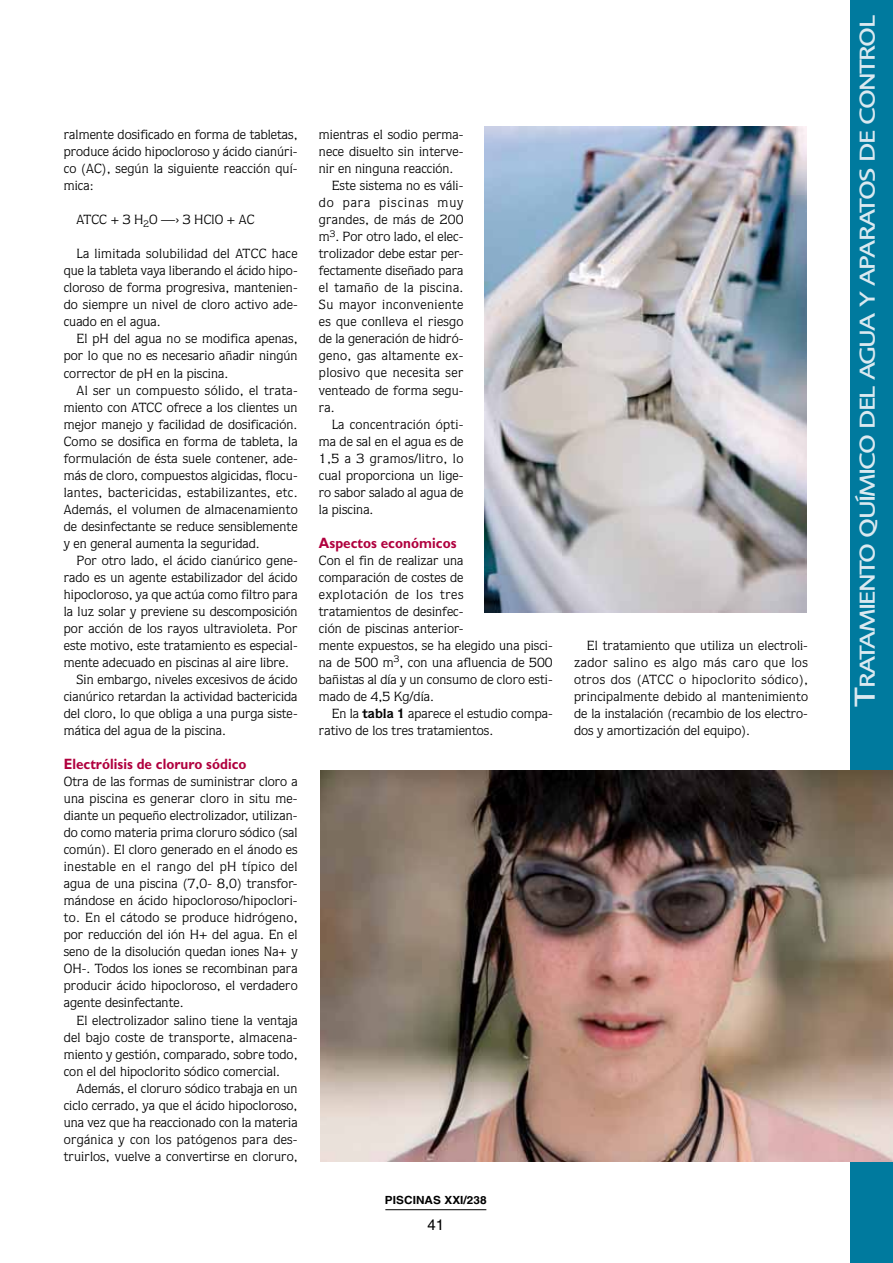
<style>
.page{position:relative;width:893px;height:1263px;background:#fff}
.page>*{position:absolute;margin:0;border:0;box-sizing:border-box;transform-origin:0 0}
.t1{font:500 22.5px "Foundry Sans";letter-spacing:-.06em;color:#dbe9f0;scale:1.2 1}
.t2{font:700 15px "Gill Sans";letter-spacing:.005em;color:#b0003e;scale:.9 1}
.t3{font:15px "Helvetica";color:#000}
.t4{font:13.35px/17px "Quorum";letter-spacing:.005em;color:#000;text-align:justify;scale:1.05 1}
.t5{font:13.35px "Quorum";letter-spacing:.03em;color:#000;scale:1.05 1}
.t6{font:13.35px "Quorum";letter-spacing:.025em;color:#000;scale:1.05 1}
.t7{font:13.35px "Quorum";letter-spacing:.065em;color:#000;scale:1.05 1}
.t8{font:700 11.25px "Helvetica";letter-spacing:.005em;color:#000;scale:1.05 1}
.s1{font-weight:700}
.s2{font-size:30px}
</style>
<div class="page">
<div style="left:851px;top:0;width:42px;height:1263px;background:#007a9e"></div>
<hr style="left:385px;top:1209px;width:101px;height:1px;background:#000">
<img style="left:485px;top:126px;width:321px;height:486px">
<img style="left:320px;top:771px;width:573px;height:390px">
<p class="t4" style="left:64px;top:126px;width:224px">ralmente dosificado en forma de tabletas, produce ácido hipocloroso y ácido cianúri&shy;co (AC), según la siguiente reacción quí&shy;mica:</p>
<p class="t4" style="left:77px;top:211px;width:171px">ATCC + 3 H<sub>2</sub>O —› 3 HClO + AC</p>
<p class="t4" style="left:64px;top:245px;width:224px;text-indent:13px">La limitada solubilidad del ATCC hace que la tableta vaya liberando el ácido hipo&shy;cloroso de forma progresiva, mantenien&shy;do siempre un nivel de cloro activo ade&shy;cuado en el agua.</p>
<p class="t4" style="left:64px;top:330px;width:224px;text-indent:13px">El pH del agua no se modifica apenas, por lo que no es necesario añadir ningún corrector de pH en la piscina.</p>
<p class="t4" style="left:64px;top:381px;width:224px;text-indent:13px">Al ser un compuesto sólido, el trata&shy;miento con ATCC ofrece a los clientes un mejor manejo y facilidad de dosificación.<br>Como se dosifica en forma de tableta, la formulación de ésta suele contener, ade&shy;más de cloro, compuestos algicidas, flocu&shy;lantes, bactericidas, estabilizantes, etc.<br>Además, el volumen de almacenamiento de desinfectante se reduce sensiblemente y en general aumenta la seguridad.</p>
<p class="t4" style="left:77px;top:552px;width:212px">Por otro lado, el ácido cianúrico gene-</p>
<p class="t4" style="left:64px;top:569px;width:224px">rado es un agente estabilizador del ácido</p>
<p class="t4" style="left:64px;top:586px;width:224px">hipocloroso, ya que actúa como filtro para</p>
<p class="t4" style="left:64px;top:603px;width:224px">la luz solar y previene su descomposición</p>
<p class="t4" style="left:64px;top:620px;width:224px">por acción de los rayos ultravioleta. Por</p>
<p class="t4" style="left:64px;top:637px;width:224px">este motivo, este tratamiento es especial-</p>
<p class="t4" style="left:64px;top:654px;width:216px">mente adecuado en piscinas al aire libre.</p>
<p class="t4" style="left:77px;top:671px;width:212px">Sin embargo, niveles excesivos de ácido</p>
<p class="t4" style="left:64px;top:688px;width:224px">cianúrico retardan la actividad bactericida</p>
<p class="t4" style="left:64px;top:705px;width:224px">del cloro, lo que obliga a una purga siste-</p>
<p class="t4" style="left:64px;top:722px;width:156px">mática del agua de la piscina.</p>
<p class="t2" style="left:64px;top:755px;width:205px">Electrólisis de cloruro sódico</p>
<p class="t4" style="left:64px;top:773px;width:224px">Otra de las formas de suministrar cloro a una piscina es generar cloro in situ me&shy;diante un pequeño electrolizador, utilizan&shy;do como materia prima cloruro sódico (sal común). El cloro generado en el ánodo es inestable en el rango del pH típico del agua de una piscina (7,0- 8,0) transfor&shy;mándose en ácido hipocloroso/hipoclori&shy;to. En el cátodo se produce hidrógeno, por reducción del ión H+ del agua. En el seno de la disolución quedan iones Na+ y OH-. Todos los iones se recombinan para producir ácido hipocloroso, el verdadero agente desinfectante.</p>
<p class="t4" style="left:64px;top:1011px;width:224px;text-indent:13px">El electrolizador salino tiene la ventaja del bajo coste de transporte, almacena&shy;miento y gestión, comparado, sobre todo, con el del hipoclorito sódico comercial.</p>
<p class="t4" style="left:64px;top:1079px;width:224px;text-indent:13px">Además, el cloruro sódico trabaja en un ciclo cerrado, ya que el ácido hipocloroso, una vez que ha reaccionado con la materia orgánica y con los patógenos para des&shy;truirlos, vuelve a convertirse en cloruro,</p>
<p class="t4" style="left:319px;top:126px;width:139px">mientras el sodio perma-</p>
<p class="t4" style="left:319px;top:143px;width:139px">nece disuelto sin interve-</p>
<p class="t4" style="left:319px;top:160px;width:130px">nir en ninguna reacción.</p>
<p class="t4" style="left:332px;top:177px;width:127px">Este sistema no es váli-</p>
<p class="t7" style="left:319px;top:195px;width:139px">do para piscinas muy</p>
<p class="t4" style="left:319px;top:211px;width:139px">grandes, de más de 200</p>
<p class="t4" style="left:319px;top:228px;width:139px">m<sup>3</sup>. Por otro lado, el elec-</p>
<p class="t4" style="left:319px;top:245px;width:139px">trolizador debe estar per-</p>
<p class="t4" style="left:319px;top:262px;width:139px">fectamente diseñado para</p>
<p class="t5" style="left:319px;top:280px;width:139px">el tamaño de la piscina.</p>
<p class="t5" style="left:319px;top:297px;width:139px">Su mayor inconveniente</p>
<p class="t4" style="left:319px;top:313px;width:139px">es que conlleva el riesgo</p>
<p class="t4" style="left:319px;top:330px;width:139px">de la generación de hidró-</p>
<p class="t6" style="left:319px;top:348px;width:139px">geno, gas altamente ex-</p>
<p class="t5" style="left:319px;top:365px;width:139px">plosivo que necesita ser</p>
<p class="t4" style="left:319px;top:381px;width:139px">venteado de forma segu-</p>
<p class="t4" style="left:319px;top:398px;width:16px">ra.</p>
<p class="t4" style="left:332px;top:415px;width:127px">La concentración ópti-</p>
<p class="t4" style="left:319px;top:433px;width:139px">ma de sal en el agua es de</p>
<p class="t6" style="left:319px;top:450px;width:139px">1,5 a 3 gramos/litro, lo</p>
<p class="t4" style="left:319px;top:467px;width:139px">cual proporciona un lige-</p>
<p class="t4" style="left:319px;top:484px;width:139px">ro sabor salado al agua de</p>
<p class="t4" style="left:319px;top:501px;width:54px">la piscina.</p>
<p class="t2" style="left:319px;top:534px;width:154px">Aspectos económicos</p>
<p class="t4" style="left:319px;top:552px;width:224px;text-align:left">Con el fin de realizar una<br>comparación de costes de<br>explotación de los tres<br>tratamientos de desinfec-<br>ción de piscinas anterior-<br>mente expuestos, se ha elegido una pisci&shy;na de 500 m<sup>3</sup>, con una afluencia de 500 bañistas al día y un consumo de cloro esti&shy;mado de 4,5 Kg/día.</p>
<p class="t4" style="left:319px;top:705px;width:224px;text-indent:13px">En la <span class="s1">tabla 1</span> aparece el estudio compa&shy;rativo de los tres tratamientos.</p>
<p class="t8" style="left:385px;top:1193px;width:98px">PISCINAS XXI/238</p>
<p class="t3" style="left:427px;top:1216px;width:18px">41</p>
<p class="t4" style="left:574px;top:637px;width:224px;text-indent:13px">El tratamiento que utiliza un electroli&shy;zador salino es algo más caro que los otros dos (ATCC o hipoclorito sódico), principalmente debido al mantenimiento de la instalación (recambio de los electro&shy;dos y amortización del equipo).</p>
<h1 class="t1" style="left:854px;top:707px;width:578px;rotate:-90deg"><span class="s2">T</span>ratamiento químico del agua y aparatos de control</h1>
</div>
